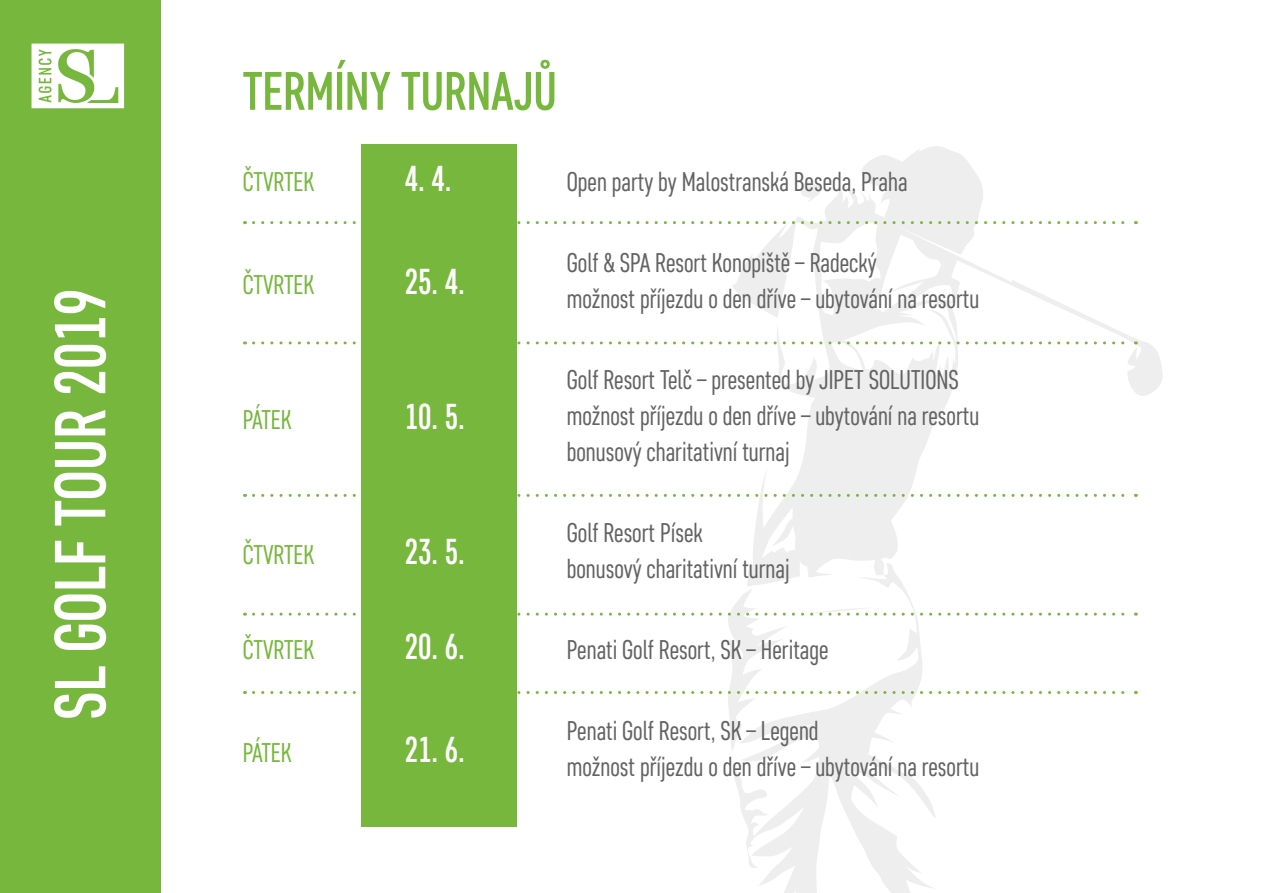
<style>
.page{position:relative;width:1263px;height:893px;background:#fff}
.page>*{position:absolute;margin:0;border:0;box-sizing:border-box;transform-origin:0 0}
.t1{font:500 72px "Core Sans D47 Cn";color:#fff}
.t2{font:500 54px "Core Sans D47 Cn";color:#77b73e}
.t3{font:500 36px "Core Sans D47 Cn";color:#fff}
.t4{font:27px "Core Sans D37 Cn";color:#636363}
.t5{font:27px "Core Sans D37 Cn";color:#77b73e}
</style>
<div class="page">
<div style="left:361px;top:145px;width:156px;height:682px;background:#77b73e"></div>
<div style="left:0;top:0;width:161px;height:893px;background:#77b73e"></div>
<svg style="left:32px;top:44px;width:92px;height:64px"></svg>
<svg style="left:733px;top:146px;width:429px;height:416px"></svg>
<svg style="left:733px;top:562px;width:203px;height:331px"></svg>
<svg style="left:800px;top:181px;width:22px;height:21px"></svg>
<svg style="left:253px;top:221px;width:883px;height:3px"></svg>
<svg style="left:253px;top:341px;width:883px;height:3px"></svg>
<svg style="left:253px;top:494px;width:883px;height:3px"></svg>
<svg style="left:253px;top:588px;width:883px;height:165px"></svg>
<p class="t1" style="left:36px;top:720px;width:433px;rotate:-90deg">SL GOLF TOUR 2019</p>
<p class="t2" style="left:243px;top:58px;width:316px">TERMÍNY TURNAJŮ</p>
<p class="t5" style="left:243px;top:165px;width:73px">ČTVRTEK</p>
<p class="t3" style="left:405px;top:156px;width:48px">4. 4.</p>
<p class="t4" style="left:567px;top:165px;width:342px">Open party by Malostranská Beseda, Praha</p>
<p class="t5" style="left:243px;top:268px;width:73px">ČTVRTEK</p>
<p class="t3" style="left:405px;top:260px;width:62px">25. 4.</p>
<p class="t5" style="left:243px;top:403px;width:50px">PÁTEK</p>
<p class="t3" style="left:405px;top:395px;width:62px">10. 5.</p>
<p class="t5" style="left:243px;top:538px;width:73px">ČTVRTEK</p>
<p class="t3" style="left:405px;top:530px;width:62px">23. 5.</p>
<p class="t4" style="left:567px;top:246px;width:311px">Golf &amp; SPA Resort Konopiště – Radecký</p>
<p class="t4" style="left:567px;top:282px;width:414px">možnost příjezdu o den dříve – ubytování na resortu</p>
<p class="t4" style="left:567px;top:363px;width:394px">Golf Resort Telč – presented by JIPET SOLUTIONS</p>
<p class="t4" style="left:567px;top:399px;width:414px">možnost příjezdu o den dříve – ubytování na resortu</p>
<p class="t4" style="left:567px;top:435px;width:224px">bonusový charitativní turnaj</p>
<p class="t4" style="left:567px;top:516px;width:137px">Golf Resort Písek</p>
<p class="t4" style="left:567px;top:552px;width:224px">bonusový charitativní turnaj</p>
<p class="t5" style="left:243px;top:633px;width:73px">ČTVRTEK</p>
<p class="t3" style="left:405px;top:624px;width:62px">20. 6.</p>
<p class="t4" style="left:567px;top:633px;width:263px">Penati Golf Resort, SK – Heritage</p>
<p class="t5" style="left:243px;top:736px;width:50px">PÁTEK</p>
<p class="t3" style="left:405px;top:728px;width:62px">21. 6.</p>
<p class="t4" style="left:567px;top:714px;width:253px">Penati Golf Resort, SK – Legend</p>
<p class="t4" style="left:567px;top:750px;width:414px">možnost příjezdu o den dříve – ubytování na resortu</p>
</div>
